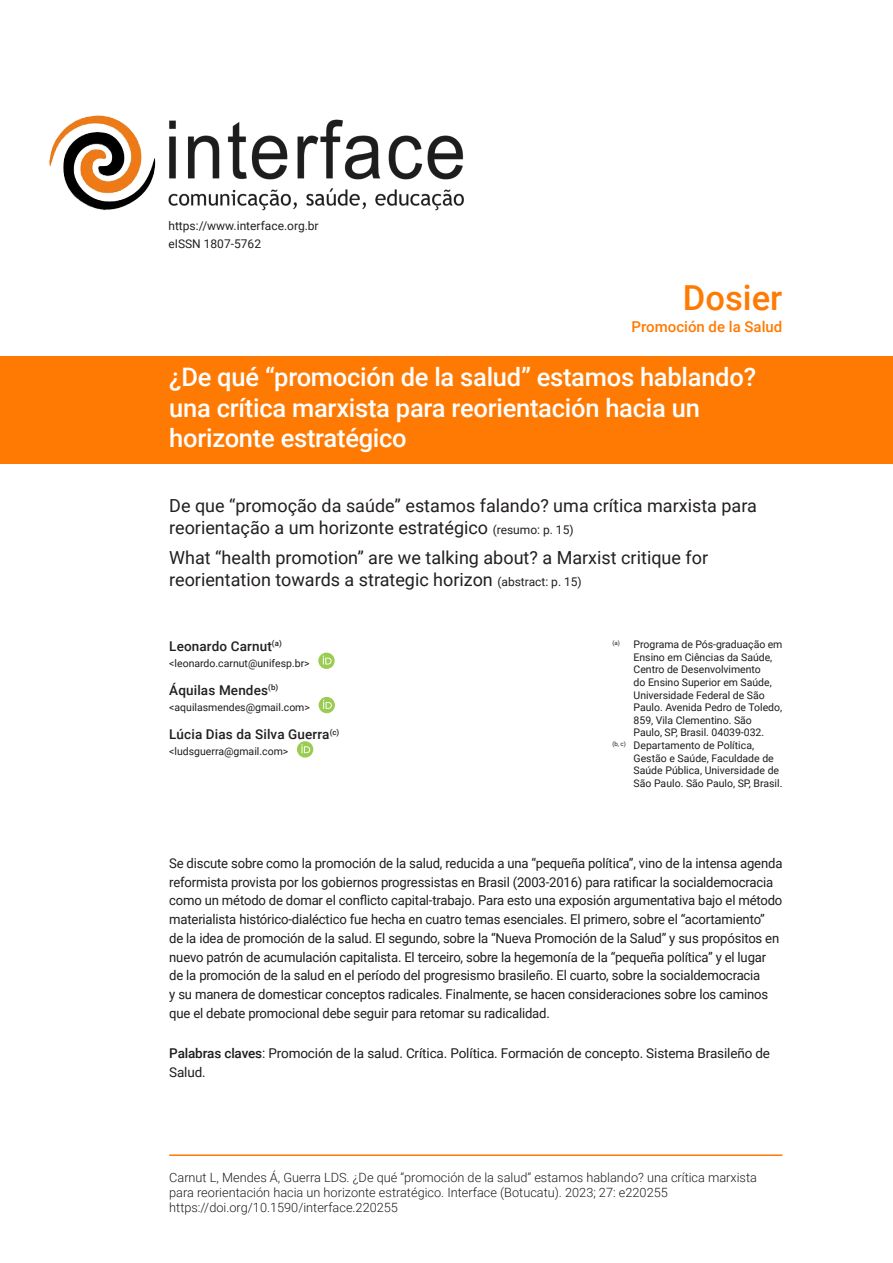
<style>
.page{position:relative;width:893px;height:1263px;background:#fff}
.page>*{position:absolute;margin:0;border:0;box-sizing:border-box;transform-origin:0 0}
.t1{font:500 34.5px "Roboto";color:#ff7a03}
.t2{font:500 25.5px/30.6px "Roboto";letter-spacing:-.01em;color:#fff}
.t3{font:18px/21.6px "Roboto";color:#231f20}
.t4{font:500 15px "Roboto";color:#ff7a03}
.t5{font:13.5px/18.8px "Roboto";letter-spacing:-.015em;color:#1d1d1d}
.t6{font:500 13.5px "Roboto";letter-spacing:.01em;color:#231f20}
.t7{font:300 12.75px/15.3px "Roboto";color:#1d1d1d}
.t8{font:12px/18px "Roboto";color:#231f20}
.t9{font:10.5px "Roboto";letter-spacing:-.005em;color:#1d1d1d}
.s1{font-size:12px}
.s2{font-weight:500}
</style>
<div class="page">
<div style="left:0;top:356px;width:893px;height:108px;background:#ff7a03"></div>
<img style="left:168px;top:119px;width:296px;height:91px">
<img style="left:49px;top:116px;width:107px;height:94px">
<hr style="left:169px;top:1154px;width:613px;height:2px;background:#ff7a03">
<svg style="left:318px;top:653px;width:17px;height:16px"></svg>
<svg style="left:323px;top:656px;width:9px;height:8px"></svg>
<div style="left:319px;top:697px;width:16px;height:16px;background:#9acc51;border-radius:50%"></div>
<svg style="left:323px;top:700px;width:9px;height:9px"></svg>
<div style="left:297px;top:741px;width:16px;height:16px;background:#9acc51;border-radius:50%"></div>
<svg style="left:301px;top:744px;width:9px;height:9px"></svg>
<p class="t8" style="left:168px;top:216px;width:152px">https://www.interface.org.br eISSN 1807-5762</p>
<h1 class="t1" style="left:683px;top:273px;width:101px">Dosier</h1>
<p class="t4" style="left:632px;top:316px;width:152px">Promoción de la Salud</p>
<h2 class="t2" style="left:169px;top:361px;width:588px">¿De qué “promoción de la salud” estamos hablando? una crítica marxista para reorientación hacia un horizonte estratégico</h2>
<h3 class="t3" style="left:169px;top:494px;width:589px">De que “promoção da saúde” estamos falando? uma crítica marxista para reorientação a um horizonte estratégico <span class="s1">(resumo: p. 15)</span></h3>
<h3 class="t3" style="left:169px;top:546px;width:540px">What “health promotion” are we talking about? a Marxist critique for reorientation towards a strategic horizon <span class="s1">(abstract: p. 15)</span></h3>
<p class="t6" style="left:169px;top:636px;width:114px">Leonardo Carnut<sup>(a)</sup></p>
<p class="t9" style="left:169px;top:656px;width:142px">&lt;leonardo.carnut@unifesp.br&gt;</p>
<p class="t6" style="left:169px;top:680px;width:111px">Áquilas Mendes<sup>(b)</sup></p>
<p class="t9" style="left:169px;top:700px;width:142px">&lt;aquilasmendes@gmail.com&gt;</p>
<p class="t6" style="left:169px;top:725px;width:172px">Lúcia Dias da Silva Guerra<sup>(c)</sup></p>
<p class="t9" style="left:169px;top:744px;width:121px">&lt;ludsguerra@gmail.com&gt;</p>
<p class="t9" style="left:612px;top:637px;width:172px"><sup>(a)</sup> Programa de Pós-graduação em</p>
<p class="t9" style="left:634px;top:650px;width:140px">Ensino em Ciências da Saúde,</p>
<p class="t9" style="left:634px;top:662px;width:129px">Centro de Desenvolvimento</p>
<p class="t9" style="left:634px;top:675px;width:140px">do Ensino Superior em Saúde,</p>
<p class="t9" style="left:634px;top:688px;width:133px">Universidade Federal de São</p>
<p class="t9" style="left:634px;top:700px;width:150px">Paulo. Avenida Pedro de Toledo,</p>
<p class="t9" style="left:634px;top:713px;width:120px">859, Vila Clementino. São</p>
<p class="t9" style="left:634px;top:725px;width:132px">Paulo, SP, Brasil. 04039-032.</p>
<p class="t9" style="left:612px;top:738px;width:143px"><sup>(b,</sup> <sup>c)</sup> Departamento de Política,</p>
<p class="t9" style="left:634px;top:751px;width:142px">Gestão e Saúde, Faculdade de</p>
<p class="t9" style="left:634px;top:763px;width:147px">Saúde Pública, Universidade de</p>
<p class="t9" style="left:634px;top:776px;width:150px">São Paulo. São Paulo, SP, Brasil.</p>
<p class="t5" style="left:169px;top:853px;width:615px">Se discute sobre como la promoción de la salud, reducida a una “pequeña política”, vino de la intensa agenda reformista provista por los gobiernos progressistas en Brasil (2003-2016) para ratificar la socialdemocracia como un método de domar el conflicto capital-trabajo. Para esto una exposión argumentativa bajo el método materialista histórico-dialéctico fue hecha en cuatro temas esenciales. El primero, sobre el “acortamiento”<br>de la idea de promoción de la salud. El segundo, sobre la “Nueva Promoción de la Salud” y sus propósitos en nuevo patrón de acumulación capitalista. El terceiro, sobre la hegemonía de la “pequeña política” y el lugar de la promoción de la salud en el período del progresismo brasileño. El cuarto, sobre la socialdemocracia<br>y su manera de domesticar conceptos radicales. Finalmente, se hacen consideraciones sobre los caminos que el debate promocional debe seguir para retomar su radicalidad.</p>
<p class="t5" style="left:169px;top:1043px;width:602px"><span class="s2">Palabras claves</span>: Promoción de la salud. Crítica. Política. Formación de concepto. Sistema Brasileño de<br>Salud.</p>
<p class="t7" style="left:169px;top:1169px;width:589px">Carnut L, Mendes Á, Guerra LDS. ¿De qué “promoción de la salud” estamos hablando? una crítica marxista para reorientación hacia un horizonte estratégico. Interface (Botucatu). 2023; 27: e220255 https://doi.org/10.1590/interface.220255</p>
</div>
